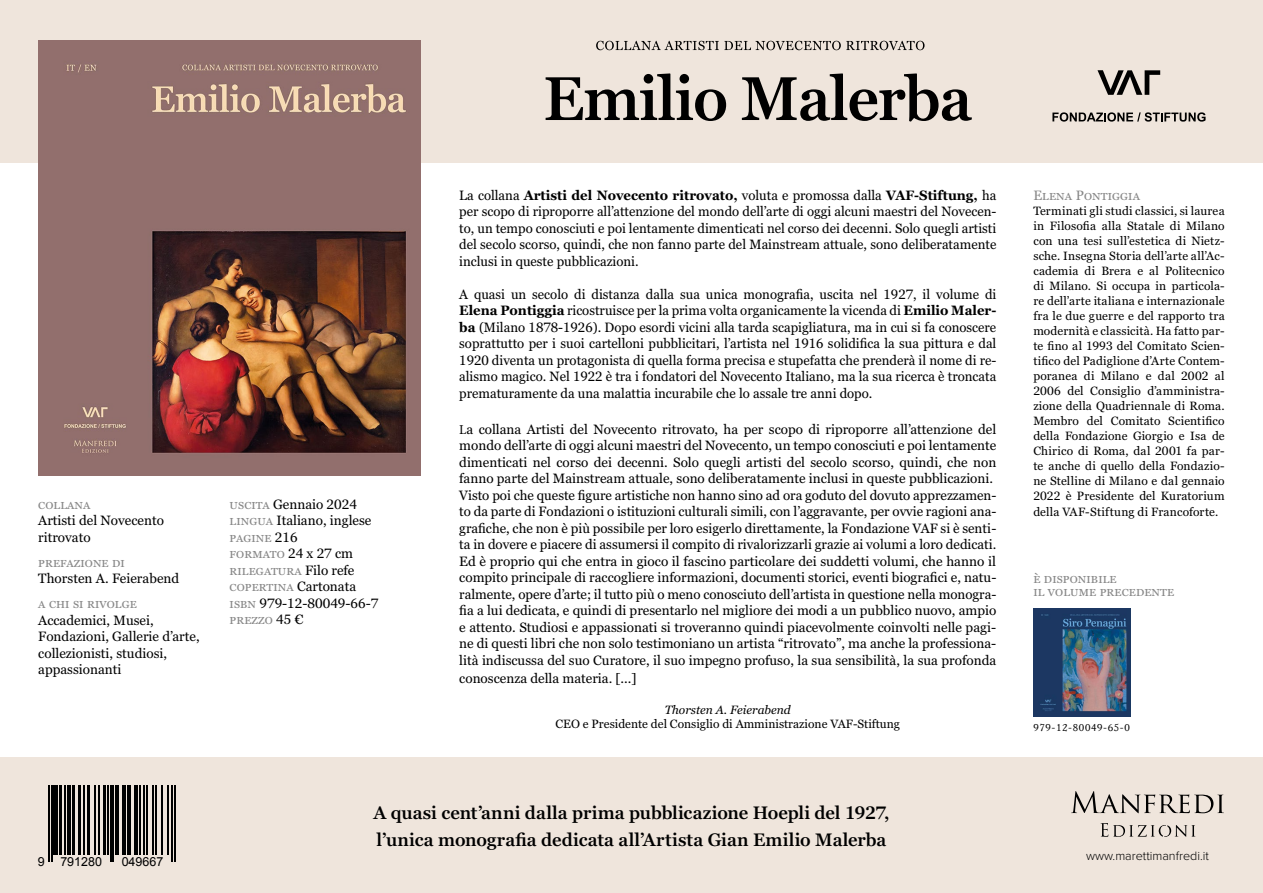
<style>
.page{position:relative;width:1263px;height:893px;background:#fff}
.page>*{position:absolute;margin:0;border:0;box-sizing:border-box;transform-origin:0 0}
.t1{font:600 18px/27px "Georgia Pro";color:#000}
.t2{font:13.5px/16.5px "Georgia Pro";color:#000}
.t3{font:13.5px/13.5px "Georgia Pro";letter-spacing:.01em;color:#878787}
.t4{font:300 12.6px "Proxima Nova";color:#000}
.t5{font:12.45px "Arial";color:#000}
.t6{font:12px/15px "Georgia Pro";letter-spacing:.01em;color:#000;text-align:justify}
.t7{font:italic 12px "Georgia Pro";color:#000}
.t8{font:10.5px "Kings Caslon";letter-spacing:.06em;color:#000}
.s1{color:#878787}
.s2{font-weight:700}
.s3{font-family:"Minion Pro"}
</style>
<div class="page">
<div style="left:0;top:758px;width:1263px;height:135px;background:#efe5dc"></div>
<div style="left:0;top:0;width:1263px;height:162px;background:#efe5dc"></div>
<img style="left:38px;top:41px;width:383px;height:435px">
<img style="left:1033px;top:608px;width:97px;height:109px">
<svg style="left:546px;top:73px;width:426px;height:49px"></svg>
<svg style="left:596px;top:41px;width:328px;height:9px"></svg>
<hr style="left:49px;top:785px;width:1px;height:76px;background:#000">
<hr style="left:51px;top:785px;width:2px;height:76px;background:#000">
<hr style="left:54px;top:785px;width:4px;height:69px;background:#000">
<hr style="left:59px;top:785px;width:3px;height:69px;background:#000">
<hr style="left:65px;top:785px;width:1px;height:69px;background:#000">
<hr style="left:67px;top:785px;width:4px;height:69px;background:#000">
<hr style="left:72px;top:785px;width:3px;height:69px;background:#000">
<hr style="left:78px;top:785px;width:3px;height:69px;background:#000">
<hr style="left:83px;top:785px;width:2px;height:69px;background:#000">
<hr style="left:87px;top:785px;width:3px;height:69px;background:#000">
<hr style="left:94px;top:785px;width:1px;height:69px;background:#000">
<hr style="left:98px;top:785px;width:1px;height:69px;background:#000">
<hr style="left:103px;top:785px;width:3px;height:69px;background:#000">
<hr style="left:107px;top:785px;width:2px;height:69px;background:#000">
<hr style="left:110px;top:785px;width:1px;height:76px;background:#000">
<hr style="left:113px;top:785px;width:1px;height:76px;background:#000">
<hr style="left:115px;top:785px;width:4px;height:69px;background:#000">
<hr style="left:122px;top:785px;width:1px;height:69px;background:#000">
<hr style="left:125px;top:785px;width:1px;height:69px;background:#000">
<hr style="left:127px;top:785px;width:4px;height:69px;background:#000">
<hr style="left:134px;top:785px;width:4px;height:69px;background:#000">
<hr style="left:139px;top:785px;width:2px;height:69px;background:#000">
<hr style="left:143px;top:785px;width:2px;height:69px;background:#000">
<hr style="left:146px;top:785px;width:1px;height:69px;background:#000">
<hr style="left:153px;top:785px;width:1px;height:69px;background:#000">
<hr style="left:155px;top:785px;width:2px;height:69px;background:#000">
<hr style="left:162px;top:785px;width:1px;height:69px;background:#000">
<hr style="left:167px;top:785px;width:1px;height:69px;background:#000">
<hr style="left:171px;top:785px;width:1px;height:76px;background:#000">
<hr style="left:174px;top:785px;width:1px;height:76px;background:#000">
<svg style="left:1071px;top:791px;width:153px;height:22px"></svg>
<svg style="left:1100px;top:823px;width:95px;height:14px"></svg>
<svg style="left:1097px;top:70px;width:63px;height:25px"></svg>
<svg style="left:1052px;top:112px;width:153px;height:10px"></svg>
<p class="t3" style="left:38px;top:498px;width:54px">collana</p>
<p class="t2" style="left:38px;top:513px;width:127px">Artisti del Novecento ritrovato</p>
<p class="t3" style="left:38px;top:556px;width:88px">prefazione di</p>
<p class="t2" style="left:38px;top:571px;width:142px">Thorsten A. Feierabend</p>
<p class="t3" style="left:38px;top:597px;width:100px">a chi si rivolge</p>
<p class="t2" style="left:38px;top:612px;width:163px">Accademici, Musei,<br>Fondazioni, Gallerie d’arte, collezionisti, studiosi, appassionanti</p>
<p class="t5" style="left:38px;top:853px;width:8px">9</p>
<p class="t5" style="left:60px;top:853px;width:43px">791280</p>
<p class="t5" style="left:122px;top:853px;width:43px">049667</p>
<p class="t2" style="left:230px;top:496px;width:150px"><span class="s1">uscita</span> Gennaio 2024 <span class="s1">lingua</span> Italiano, inglese <span class="s1">pagine</span> 216<br><span class="s1">formato</span> 24 x 27 cm <span class="s1">rilegatura</span> Filo refe <span class="s1">copertina</span> Cartonata <span class="s1">isbn</span> 979-12-80049-66-7 <span class="s1">prezzo</span> 45 €</p>
<p class="t2" style="left:459px;top:187px;width:539px;text-align:justify">La collana <span class="s2">Artisti del Novecento ritrovato,</span> voluta e promossa dalla <span class="s2">VAF-Stiftung,</span> ha per scopo di riproporre all’attenzione del mondo dell’arte di oggi alcuni maestri del Novecen&shy;to, un tempo conosciuti e poi lentamente dimenticati nel corso dei decenni. Solo quegli artisti del secolo scorso, quindi, che non fanno parte del Mainstream attuale, sono deliberatamente inclusi in queste pubblicazioni.</p>
<p class="t2" style="left:459px;top:286px;width:539px;text-align:justify">A quasi un secolo di distanza dalla sua unica monografia, uscita nel 1927, il volume di <span class="s2">Elena Pontiggia</span> ricostruisce per la prima volta organicamente la vicenda di <span class="s2">Emilio Maler&shy;ba</span> (Milano 1878-1926). Dopo esordi vicini alla tarda scapigliatura, ma in cui si fa conoscere soprattutto per i suoi cartelloni pubblicitari, l’artista nel 1916 solidifica la sua pittura e dal 1920 diventa un protagonista di quella forma precisa e stupefatta che prenderà il nome di re&shy;alismo magico. Nel 1922 è tra i fondatori del Novecento Italiano, ma la sua ricerca è troncata prematuramente da una malattia incurabile che lo assale tre anni dopo.</p>
<p class="t2" style="left:459px;top:421px;width:539px"><span class="s3">L</span>a collana Artisti del Novecento ritrovato, ha per scopo di riproporre all’attenzione del mondo dell’arte di oggi alcuni maestri del Novecento, un tempo conosciuti e poi lentamente dimenticati nel corso dei decenni. Solo quegli artisti del secolo scorso, quindi, che non fanno parte del Mainstream attuale, sono deliberatamente inclusi in queste pubblicazioni.<br>Visto poi che queste figure artistiche non hanno sino ad ora goduto del dovuto apprezzamen&shy;to da parte di Fondazioni o istituzioni culturali simili, con l’aggravante, per ovvie ragioni ana&shy;grafiche, che non è più possibile per loro esigerlo direttamente, la Fondazione VAF si è senti&shy;ta in dovere e piacere di assumersi il compito di rivalorizzarli grazie ai volumi a loro dedicati.<br>Ed è proprio qui che entra in gioco il fascino particolare dei suddetti volumi, che hanno il compito principale di raccogliere informazioni, documenti storici, eventi biografici e, natu&shy;ralmente, opere d’arte; il tutto più o meno conosciuto dell’artista in questione nella monogra&shy;fia a lui dedicata, e quindi di presentarlo nel migliore dei modi a un pubblico nuovo, ampio e attento. Studiosi e appassionati si troveranno quindi piacevolmente coinvolti nelle pagi&shy;ne di questi libri che non solo testimoniano un artista “ritrovato”, ma anche la professiona&shy;lità indiscussa del suo Curatore, il suo impegno profuso, la sua sensibilità, la sua profonda</p>
<p class="t2" style="left:459px;top:670px;width:179px">conoscenza della materia. [...]</p>
<p class="t7" style="left:665px;top:703px;width:128px">Thorsten A. Feierabend</p>
<p class="t6" style="left:556px;top:716px;width:346px">CEO e Presidente del Consiglio di Amministrazione VAF-Stiftung</p>
<h1 class="t1" style="left:373px;top:800px;width:518px">A quasi cent’anni dalla prima pubblicazione Hoepli del 1927, l’unica monografia dedicata all’Artista Gian Emilio Malerba</h1>
<p class="t3" style="left:1033px;top:189px;width:108px">Elena Pontiggia</p>
<p class="t6" style="left:1033px;top:203px;width:193px">Terminati gli studi classici, si laurea in Filosofia alla Statale di Milano con una tesi sull’estetica di Nietz&shy;sche. Insegna Storia dell’arte all’Ac&shy;cademia di Brera e al Politecnico di Milano. Si occupa in particola&shy;re dell’arte italiana e internazionale fra le due guerre e del rapporto tra modernità e classicità. Ha fatto par&shy;te fino al 1993 del Comitato Scien&shy;tifico del Padiglione d’Arte Contem&shy;poranea di Milano e dal 2002 al 2006 del Consiglio d’amministra&shy;zione della Quadriennale di Roma.<br>Membro del Comitato Scientifico della Fondazione Giorgio e Isa de Chirico di Roma, dal 2001 fa par&shy;te anche di quello della Fondazio&shy;ne Stelline di Milano e dal gennaio 2022 è Presidente del Kuratorium</p>
<p class="t6" style="left:1033px;top:505px;width:186px">della VAF-Stiftung di Francoforte.</p>
<p class="t3" style="left:1033px;top:572px;width:142px">è disponibile<br>il volume precedente</p>
<p class="t8" style="left:1033px;top:721px;width:98px">979-12-80049-65-0</p>
<p class="t4" style="left:1086px;top:846px;width:124px">www.marettimanfredi.it</p>
</div>
